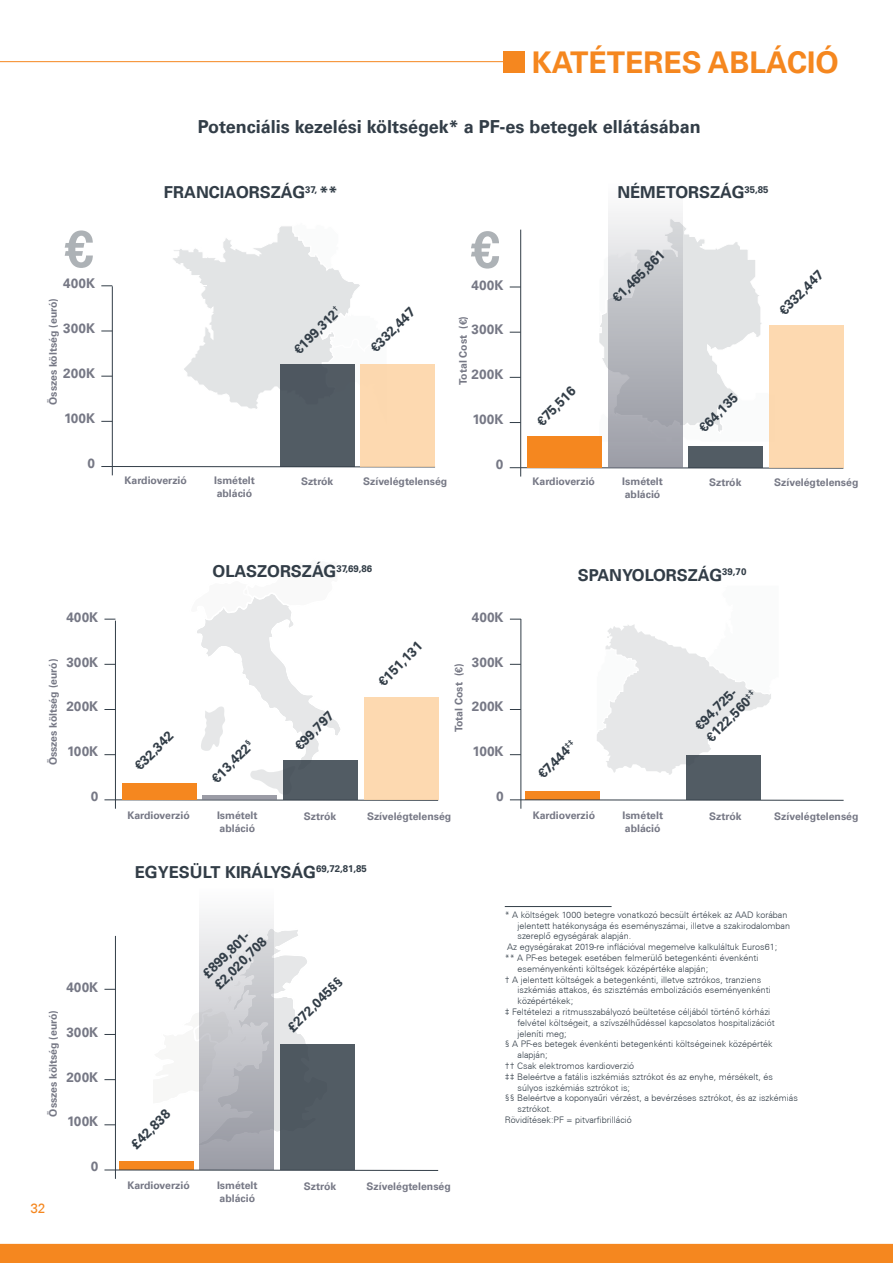
<style>
.page{position:relative;width:893px;height:1263px;background:#fff}
.page>*{position:absolute;margin:0;border:0;box-sizing:border-box;transform-origin:0 0}
.t1{font:700 52.5px "Univers";color:#323d47}
.t2{font:700 30px "Univers";color:#f5871f}
.graphs_text{font:700 18px "Univers";color:#323d47}
.graphs_text-2{font:700 16.5px "Univers";color:#323d47}
.graphs_text-3{font:700 13.5px/16.2px "Univers";color:#323d47}
.t3{font:700 13.5px "Univers";color:#767885}
.t4{font:700 13.5px "Univers";color:#767885}
.t5{font:13.5px "Univer Normal";color:#f5871f}
.graphs_text-4{font:700 10.5px "Univers";color:#767885}
.References{font:300 9px/10.8px "Univers CE";color:#323d47}
</style>
<div class="page">
<div style="left:0;top:1244px;width:893px;height:19px;background:#f5871f"></div>
<hr style="left:892px;top:100px;width:1px;height:135px;background:#f5871f">
<hr style="left:115px;top:621px;width:1px;height:188px;background:#323d47">
<svg style="left:104px;top:594px;width:335px;height:207px"></svg>
<div style="left:283px;top:760px;width:74px;height:40px;background:#525c64"></div>
<div style="left:364px;top:697px;width:74px;height:103px;background:#fdd9b0"></div>
<div style="left:203px;top:795px;width:74px;height:5px;background:#9b9ca6"></div>
<div style="left:122px;top:783px;width:74px;height:17px;background:#f5871f"></div>
<svg style="left:597px;top:625px;width:174px;height:150px"></svg>
<div style="left:687px;top:755px;width:74px;height:45px;background:#525c64"></div>
<div style="left:526px;top:791px;width:74px;height:9px;background:#f5871f"></div>
<hr style="left:520px;top:619px;width:1px;height:190px;background:#323d47">
<svg style="left:510px;top:799px;width:334px;height:2px"></svg>
<svg style="left:274px;top:930px;width:33px;height:202px"></svg>
<div style="left:280px;top:1044px;width:74px;height:126px;background:#525c64"></div>
<svg style="left:199px;top:915px;width:75px;height:254px;background:#c3c4c9"></svg>
<div style="left:119px;top:1161px;width:74px;height:9px;background:#f5871f"></div>
<hr style="left:115px;top:936px;width:1px;height:243px;background:#323d47">
<svg style="left:104px;top:1169px;width:335px;height:2px"></svg>
<hr style="left:112px;top:286px;width:1px;height:189px;background:#323d47">
<svg style="left:101px;top:226px;width:334px;height:242px"></svg>
<div style="left:280px;top:364px;width:74px;height:102px;background:#525c64"></div>
<div style="left:361px;top:364px;width:74px;height:102px;background:#fdd9b0"></div>
<svg style="left:599px;top:218px;width:163px;height:224px"></svg>
<hr style="left:520px;top:230px;width:1px;height:246px;background:#323d47">
<svg style="left:510px;top:467px;width:334px;height:2px"></svg>
<div style="left:688px;top:446px;width:75px;height:21px;background:#525c64"></div>
<div style="left:769px;top:325px;width:74px;height:142px;background:#fdd9b0"></div>
<div style="left:608px;top:183px;width:74px;height:284px;background:linear-gradient(to bottom,#f5f6f6,#92949e)"></div>
<div style="left:527px;top:436px;width:75px;height:31px;background:#f5871f"></div>
<hr style="left:0;top:61px;width:508px;height:1px;background:#f5871f">
<div style="left:503px;top:51px;width:21px;height:21px;background:#f5871f"></div>
<hr style="left:505px;top:906px;width:107px;height:1px;background:#323d47">
<h1 class="t1" style="left:64px;top:217px;width:31px">€</h1>
<p class="t3" style="left:63px;top:275px;width:33px">400K</p>
<p class="t3" style="left:63px;top:320px;width:33px">300K</p>
<p class="t3" style="left:63px;top:365px;width:33px">200K</p>
<p class="t3" style="left:64px;top:410px;width:32px">100K</p>
<p class="t3" style="left:88px;top:455px;width:9px">0</p>
<p class="graphs_text-4" style="left:47px;top:405px;width:108px;rotate:-90deg">Összes költség (euró)</p>
<p class="t3" style="left:66px;top:609px;width:33px">400K</p>
<p class="t3" style="left:66px;top:654px;width:33px">300K</p>
<p class="t3" style="left:66px;top:698px;width:33px">200K</p>
<p class="t3" style="left:67px;top:743px;width:32px">100K</p>
<p class="t3" style="left:91px;top:788px;width:9px">0</p>
<p class="graphs_text-4" style="left:47px;top:765px;width:108px;rotate:-90deg">Összes költség (euró)</p>
<p class="t3" style="left:66px;top:979px;width:33px">400K</p>
<p class="graphs_text-4" style="left:47px;top:1116px;width:108px;rotate:-90deg">Összes költség (euró)</p>
<p class="t3" style="left:66px;top:1024px;width:33px">300K</p>
<p class="t3" style="left:66px;top:1068px;width:33px">200K</p>
<p class="t3" style="left:67px;top:1113px;width:32px">100K</p>
<p class="t3" style="left:91px;top:1158px;width:9px">0</p>
<h3 class="t5" style="left:30px;top:1200px;width:17px">32</h3>
<p class="t2" style="left:532px;top:44px;width:309px">KATÉTERES ABLÁCIÓ</p>
<p class="graphs_text" style="left:198px;top:115px;width:504px">Potenciális kezelési költségek* a PF-es betegek ellátásában</p>
<p class="graphs_text-2" style="left:164px;top:183px;width:175px">FRANCIAORSZÁG<sup>37,</sup> **</p>
<p class="graphs_text-4" style="left:125px;top:474px;width:64px">Kardioverzió</p>
<p class="graphs_text-3" style="left:290px;top:346px;width:62px;rotate:-45deg">€199,312<sup>†</sup></p>
<p class="graphs_text-3" style="left:367px;top:344px;width:58px;rotate:-45deg">€332,447</p>
<p class="graphs_text-4" style="left:214px;top:474px;width:42px">Ismételt</p>
<p class="graphs_text-4" style="left:301px;top:475px;width:34px">Sztrók</p>
<p class="graphs_text-4" style="left:363px;top:475px;width:86px">Szívelégtelenség</p>
<p class="graphs_text-4" style="left:217px;top:487px;width:37px">abláció</p>
<h1 class="t1" style="left:471px;top:218px;width:31px">€</h1>
<p class="t4" style="left:472px;top:277px;width:33px">400K</p>
<p class="t4" style="left:472px;top:321px;width:33px">300K</p>
<p class="t4" style="left:472px;top:366px;width:33px">200K</p>
<p class="t4" style="left:472px;top:411px;width:32px">100K</p>
<p class="t4" style="left:496px;top:456px;width:9px">0</p>
<p class="graphs_text-4" style="left:457px;top:385px;width:70px;rotate:-90deg">Total Cost (€)</p>
<p class="graphs_text-2" style="left:213px;top:562px;width:161px">OLASZORSZÁG<sup>37,69,86</sup></p>
<p class="graphs_text-3" style="left:131px;top:762px;width:50px;rotate:-45deg">€32,342</p>
<p class="graphs_text-4" style="left:127px;top:809px;width:64px">Kardioverzió</p>
<p class="graphs_text-3" style="left:208px;top:775px;width:55px;rotate:-45deg">€13,422<sup>§</sup></p>
<p class="graphs_text-3" style="left:291px;top:742px;width:50px;rotate:-45deg">€99,797</p>
<p class="graphs_text-3" style="left:375px;top:678px;width:58px;rotate:-45deg">€151,131</p>
<p class="graphs_text-4" style="left:452px;top:732px;width:70px;rotate:-90deg">Total Cost (€)</p>
<p class="graphs_text-4" style="left:217px;top:809px;width:42px">Ismételt</p>
<p class="graphs_text-4" style="left:304px;top:810px;width:34px">Sztrók</p>
<p class="graphs_text-4" style="left:367px;top:810px;width:86px">Szívelégtelenség</p>
<p class="graphs_text-4" style="left:220px;top:822px;width:37px">abláció</p>
<p class="t3" style="left:472px;top:609px;width:33px">400K</p>
<p class="t3" style="left:472px;top:654px;width:33px">300K</p>
<p class="t3" style="left:472px;top:698px;width:33px">200K</p>
<p class="t3" style="left:473px;top:743px;width:32px">100K</p>
<p class="t3" style="left:496px;top:788px;width:9px">0</p>
<p class="graphs_text-2" style="left:135px;top:862px;width:233px">EGYESÜLT KIRÁLYSÁG<sup>69,72,81,85</sup></p>
<p class="graphs_text-2" style="left:617px;top:183px;width:153px">NÉMETORSZÁG<sup>35,85</sup></p>
<p class="graphs_text-3" style="left:609px;top:294px;width:69px;rotate:-45deg">€1,465,861</p>
<p class="graphs_text-3" style="left:775px;top:307px;width:58px;rotate:-45deg">€332,447</p>
<p class="graphs_text-3" style="left:533px;top:418px;width:50px;rotate:-45deg">€75,516</p>
<p class="graphs_text-4" style="left:533px;top:475px;width:64px">Kardioverzió</p>
<p class="graphs_text-3" style="left:695px;top:424px;width:50px;rotate:-45deg">€64,135</p>
<p class="graphs_text-4" style="left:622px;top:475px;width:42px">Ismételt</p>
<p class="graphs_text-4" style="left:709px;top:476px;width:34px">Sztrók</p>
<p class="graphs_text-4" style="left:774px;top:476px;width:86px">Szívelégtelenség</p>
<p class="graphs_text-4" style="left:625px;top:488px;width:37px">abláció</p>
<p class="graphs_text-2" style="left:578px;top:565px;width:170px">SPANYOLORSZÁG<sup>39,70</sup></p>
<p class="graphs_text-3" style="left:534px;top:770px;width:49px;rotate:-45deg">€7,444<sup>‡‡</sup></p>
<p class="graphs_text-4" style="left:533px;top:809px;width:64px">Kardioverzió</p>
<p class="graphs_text-3" style="left:691px;top:722px;width:67px;rotate:-45deg">€94,725- €122,560<sup>‡‡</sup></p>
<p class="graphs_text-4" style="left:622px;top:809px;width:42px">Ismételt</p>
<p class="graphs_text-4" style="left:709px;top:810px;width:34px">Sztrók</p>
<p class="graphs_text-4" style="left:774px;top:810px;width:86px">Szívelégtelenség</p>
<p class="graphs_text-4" style="left:625px;top:822px;width:37px">abláció</p>
<p class="graphs_text-3" style="left:199px;top:970px;width:61px;rotate:-45deg">£899,801-</p>
<p class="graphs_text-3" style="left:211px;top:981px;width:69px;rotate:-45deg">£2,020,708</p>
<p class="graphs_text-3" style="left:285px;top:1023px;width:73px;rotate:-45deg">£272,045§§</p>
<p class="graphs_text-3" style="left:128px;top:1140px;width:50px;rotate:-45deg">£42,838</p>
<p class="graphs_text-4" style="left:127px;top:1179px;width:64px">Kardioverzió</p>
<p class="graphs_text-4" style="left:217px;top:1179px;width:42px">Ismételt</p>
<p class="graphs_text-4" style="left:304px;top:1180px;width:34px">Sztrók</p>
<p class="graphs_text-4" style="left:367px;top:1180px;width:86px">Szívelégtelenség</p>
<p class="graphs_text-4" style="left:220px;top:1192px;width:37px">abláció</p>
<p class="References" style="left:518px;top:909px;width:274px;text-indent:-13px">* A költségek 1000 betegre vonatkozó becsült értékek az AAD korában jelentett hatékonysága és eseményszámai, illetve a szakirodalomban szereplő egységárak alapján.</p>
<p class="References" style="left:507px;top:942px;width:272px">Az egységárakat 2019-re inflációval megemelve kalkuláltuk Euros61;</p>
<p class="References" style="left:518px;top:952px;width:242px;text-indent:-13px">** A PF-es betegek esetében felmerülő betegenkénti évenkénti eseményenkénti költségek középértéke alapján;</p>
<p class="References" style="left:518px;top:974px;width:255px;text-indent:-13px">† A jelentett költségek a betegenkénti, illetve sztrókos, tranziens iszkémiás attakos, és szisztémás embolizációs eseményenkénti középértékek;</p>
<p class="References" style="left:518px;top:1006px;width:259px;text-indent:-13px">‡ Feltételezi a ritmusszabályozó beültetése céljából történő kórházi felvétel költségeit, a szívszélhűdéssel kapcsolatos hospitalizációt jeleníti meg;</p>
<p class="References" style="left:518px;top:1039px;width:257px;text-indent:-13px">§ A PF-es betegek évenkénti betegenkénti költségeinek középérték alapján;</p>
<p class="References" style="left:505px;top:1060px;width:131px">†† Csak elektromos kardioverzió</p>
<p class="References" style="left:518px;top:1071px;width:257px;text-indent:-13px">‡‡ Beleértve a fatális iszkémiás sztrókot és az enyhe, mérsékelt, és súlyos iszkémiás sztrókot is;</p>
<p class="References" style="left:518px;top:1093px;width:282px;text-indent:-13px">§§ Beleértve a koponyaűri vérzést, a bevérzéses sztrókot, és az iszkémiás sztrókot.</p>
<p class="References" style="left:505px;top:1114px;width:129px">Rövidítések:PF = pitvarfibrilláció</p>
</div>
